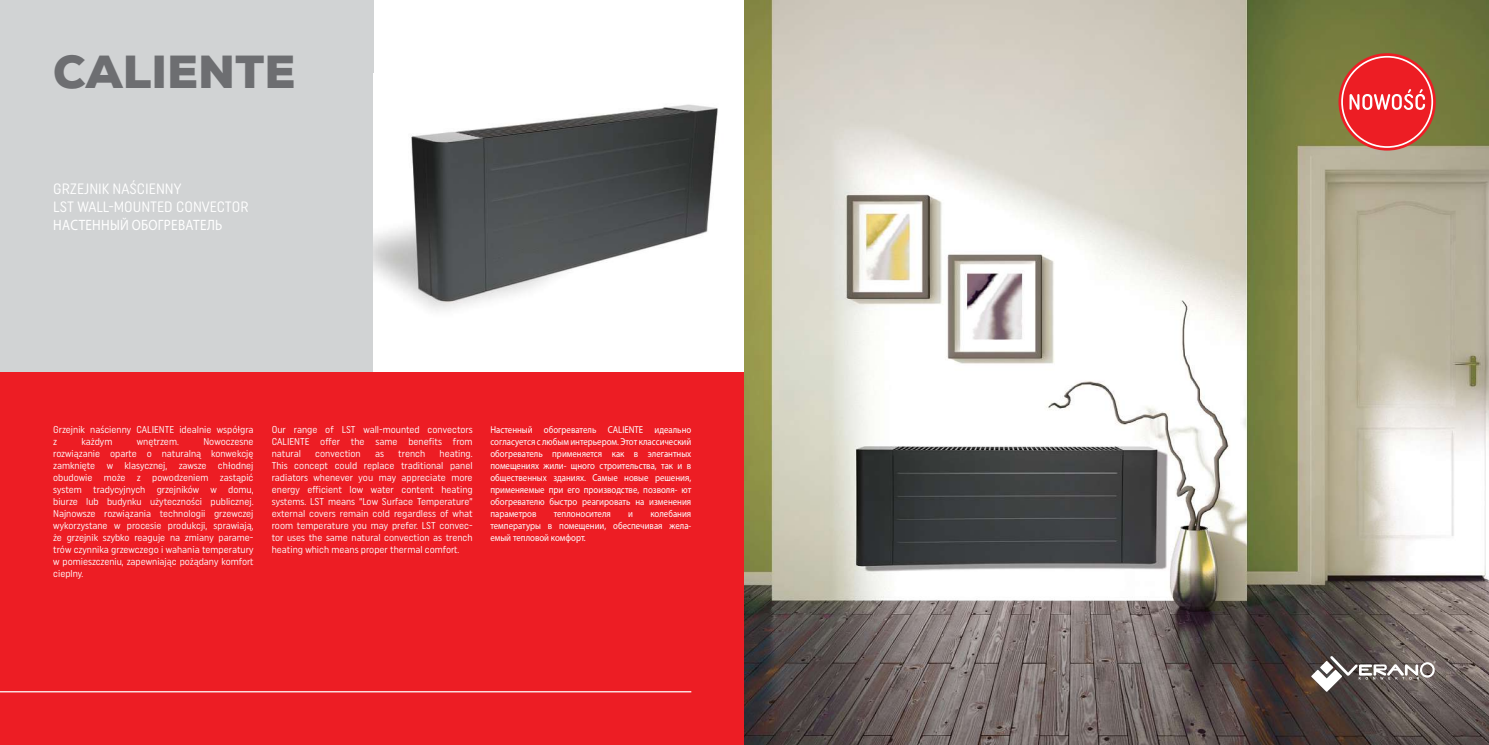
<style>
.page{position:relative;width:1489px;height:745px;background:#fff}
.page>*{position:absolute;margin:0;border:0;box-sizing:border-box;transform-origin:0 0}
.t1{font:900 46.25px "Nexa";color:#6d6e71}
.t2{font:15px/18px "Uniform Rounded Condensed";color:#fff}
.t3{font:15px "Myriad Pro";letter-spacing:.02em;color:#fff;scale:.88 1}
.t4{font:10px/12px "Uniform Rounded Condensed";color:#fff;text-align:justify}
.t5{font:10px/12px "Myriad Pro";color:#fff;text-align:justify;scale:.88 1}
</style>
<div class="page">
<div style="left:0;top:0;width:373px;height:372px;background:#d1d3d4"></div>
<img style="left:373px;top:104px;width:345px;height:207px">
<div style="left:0;top:372px;width:744px;height:372px;background:#ed1d24"></div>
<hr style="left:0;top:690px;width:691px;height:2px;background:#fff">
<img style="left:744px;top:0;width:744px;height:744px">
<svg style="left:1311px;top:655px;width:124px;height:36px"></svg>
<svg style="left:1338px;top:53px;width:97px;height:97px"></svg>
<svg style="left:1340px;top:56px;width:92px;height:92px;background:#de4642"></svg>
<h1 class="t1" style="left:53px;top:45px;width:244px">CALIENTE</h1>
<h2 class="t2" style="left:53px;top:179px;width:197px">GRZEJNIK NAŚCIENNY<br>LST WALL-MOUNTED CONVECTOR</h2>
<h2 class="t3" style="left:53px;top:218px;width:194px">НАСТЕННЫЙ ОБОГРЕВАТЕЛЬ</h2>
<p class="t4" style="left:53px;top:423px;width:202px">Grzejnik naścienny CALIENTE idealnie współgra z</p>
<p class="t4" style="left:53px;top:435px;width:202px;text-indent:150px">Nowoczesne rozwiązanie oparte o naturalną konwekcję zamknięte w klasycznej, zawsze chłodnej obudowie może z powodzeniem zastąpić system tradycyjnych grzejników w domu, biurze lub budynku użyteczności publicznej.<br>Najnowsze rozwiązania technologii grzewczej wykorzystane w procesie produkcji, sprawiają, że grzejnik szybko reaguje na zmiany parame&shy;trów czynnika grzewczego i wahania temperatury w pomieszczeniu, zapewniając pożądany komfort cieplny.</p>
<p class="t4" style="left:82px;top:435px;width:32px">każdym</p>
<p class="t4" style="left:137px;top:435px;width:44px">wnętrzem.</p>
<p class="t4" style="left:272px;top:423px;width:202px">Our range of LST wall-mounted convectors CALIENTE offer the same benefits from natural</p>
<p class="t4" style="left:272px;top:447px;width:202px;text-indent:168px">heating.<br>This concept could replace traditional panel radiators whenever you may appreciate more energy efficient low water content heating systems. LST means “Low Surface Temperature” external covers remain cold regardless of what room temperature you may prefer. LST convec&shy;tor uses the same natural convection as trench heating which means proper thermal comfort.</p>
<p class="t4" style="left:315px;top:447px;width:47px">convection</p>
<p class="t4" style="left:375px;top:447px;width:10px">as</p>
<p class="t4" style="left:398px;top:447px;width:29px">trench</p>
<p class="t5" style="left:490px;top:423px;width:230px">Настенный обогреватель CALIENTE идеально согласуется с любым интерьером. Этот классический обогреватель применяется как в элегантных помещениях жили- щного строительства, так и в общественных зданиях. Самые новые решения, применяемые при его производстве, позволя- ют обогревателю быстро реагировать на изменения параметров</p>
<p class="t5" style="left:490px;top:507px;width:230px;text-indent:160px">колебания температуры в помещении, обеспечивая жела&shy;емый тепловой комфорт.</p>
<p class="t5" style="left:553px;top:507px;width:66px">теплоносителя</p>
<p class="t5" style="left:628px;top:507px;width:7px">и</p>
</div>
